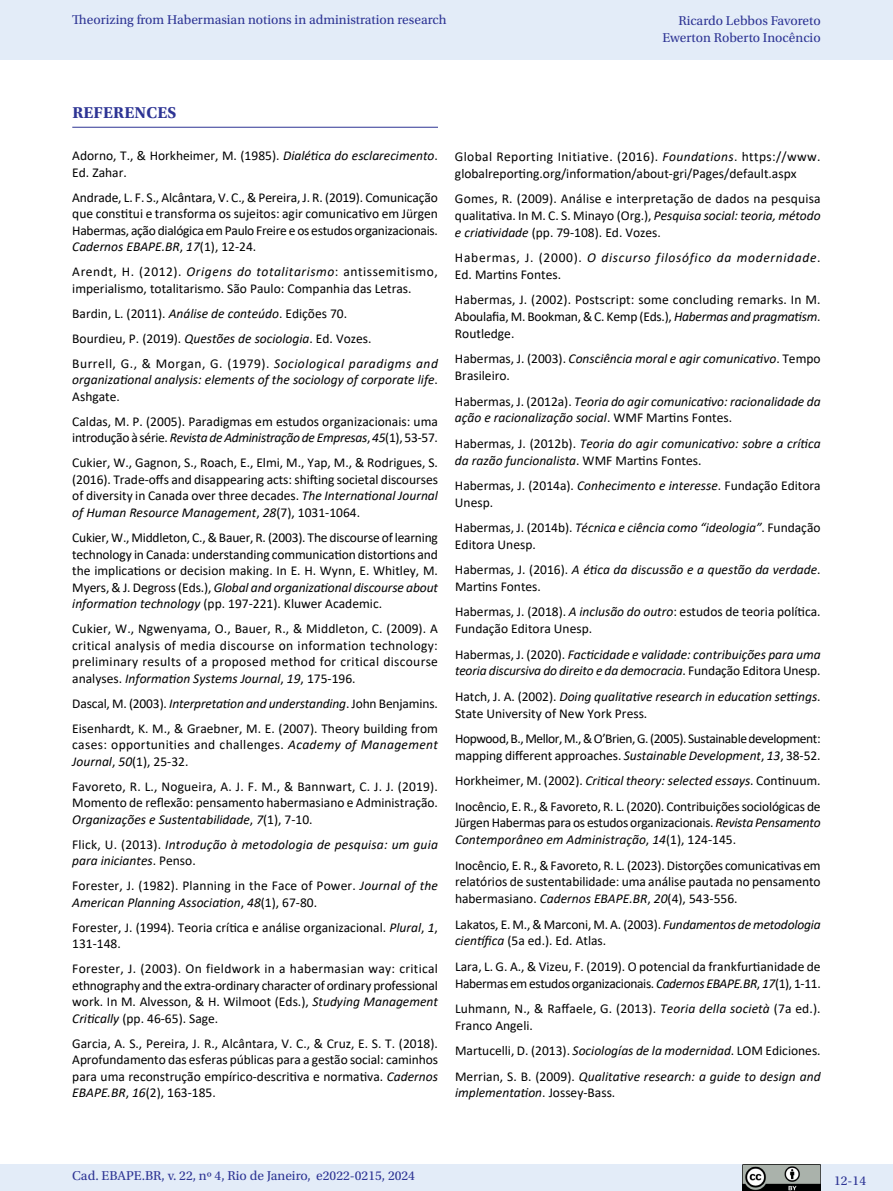
<style>
.page{position:relative;width:893px;height:1191px;background:#fff}
.page>*{position:absolute;margin:0;border:0;box-sizing:border-box;transform-origin:0 0}
.t1{font:700 16.5px "Utopia Std";letter-spacing:.01em;color:#2d3494}
.t2{font:13.5px/16.5px "Calibri";color:#000}
.t3{font:italic 13.5px/16.8px "Calibri";color:#000}
.t4{font:13.5px/16.5px "Utopia Std";color:#2d3494;text-align:right}
.t5{font:13.5px/16.8px "Calibri";letter-spacing:-.03em;color:#000}
.t6{font:13.5px/16.8px "Calibri";letter-spacing:-.02em;color:#000}
.t7{font:13.5px/16.5px "Calibri";letter-spacing:.025em;color:#000}
.s1{font-style:italic}
.s2{font-style:normal}
</style>
<div class="page">
<div style="left:0;top:0;width:893px;height:60px;background:#e3ecf8"></div>
<div style="left:0;top:1164px;width:893px;height:27px;background:#e3ecf8"></div>
<img style="left:743px;top:1164px;width:78px;height:27px">
<hr style="left:72px;top:127px;width:366px;height:1px;background:#2d3494">
<p class="t4" style="left:72px;top:11px;width:376px">Theorizing from Habermasian notions in administration research</p>
<p class="t4" style="left:663px;top:13px;width:160px">Ricardo Lebbos Favoreto<br>Ewerton Roberto Inocêncio</p>
<p class="t1" style="left:72px;top:103px;width:106px">REFERENCES</p>
<p class="t2" style="left:72px;top:147px;width:367px">Adorno, T., &amp; Horkheimer, M. (1985). <span class="s1">Dialética do esclarecimento</span>.<br>Ed. Zahar.</p>
<p class="t2" style="left:72px;top:189px;width:367px;text-align:justify">Andrade, L. F. S., Alcântara, V. C., &amp; Pereira, J. R. (2019). Comunicação que constitui e transforma os sujeitos: agir comunicativo em Jürgen Habermas, ação dialógica em Paulo Freire e os estudos organizacionais.<br><span class="s1">Cadernos EBAPE.BR</span>, <span class="s1">17</span>(1), 12-24.</p>
<p class="t2" style="left:72px;top:263px;width:367px">Arendt, H. (2012). <span class="s1">Origens do totalitarismo</span>: antissemitismo, imperialismo, totalitarismo. São Paulo: Companhia das Letras.</p>
<p class="t2" style="left:72px;top:300px;width:367px;line-height:25px">Bardin, L. (2011). <span class="s1">Análise de conteúdo</span>. Edições 70.<br>Bourdieu, P. (2019). <span class="s1">Questões de sociologia</span>. Ed. Vozes.<br>Burrell, G., &amp; Morgan, G. (1979). <span class="s1">Sociological paradigms and</span></p>
<p class="t3" style="left:72px;top:371px;width:367px">organizational analysis: elements of the sociology of corporate life<span class="s2">.<br>Ashgate.</span></p>
<p class="t2" style="left:72px;top:413px;width:367px">Caldas, M. P. (2005). Paradigmas em estudos organizacionais: uma introdução à série. <span class="s1">Revista de Administração de Empresas</span>, <span class="s1">45</span>(1), 53-57.</p>
<p class="t2" style="left:72px;top:454px;width:367px;text-align:justify">Cukier, W., Gagnon, S., Roach, E., Elmi, M., Yap, M., &amp; Rodrigues, S. (2016). Trade-offs and disappearing acts: shifting societal discourses of diversity in Canada over three decades. <span class="s1">The International Journal of Human Resource Management</span>, <span class="s1">28</span>(7), 1031-1064.</p>
<p class="t2" style="left:72px;top:529px;width:367px;text-align:justify">Cukier, W., Middleton, C., &amp; Bauer, R. (2003). The discourse of learning technology in Canada: understanding communication distortions and the implications or decision making. In E. H. Wynn, E. Whitley, M.<br>Myers, &amp; J. Degross (Eds.), <span class="s1">Global and organizational discourse about information technology</span> (pp. 197-221). Kluwer Academic.</p>
<p class="t2" style="left:72px;top:620px;width:367px;text-align:justify">Cukier, W., Ngwenyama, O., Bauer, R., &amp; Middleton, C. (2009). A critical analysis of media discourse on information technology: preliminary results of a proposed method for critical discourse analyses. <span class="s1">Information Systems Journal</span>, <span class="s1">19</span>, 175-196.</p>
<p class="t2" style="left:72px;top:690px;width:367px;line-height:25px">Dascal, M. (2003). <span class="s1">Interpretation and understanding</span>. John Benjamins.<br>Eisenhardt, K. M., &amp; Graebner, M. E. (2007). Theory building from</p>
<p class="t7" style="left:72px;top:736px;width:367px">cases: opportunities and challenges. <span class="s1">Academy of Management<br>Journal</span>, <span class="s1">50</span>(1), 25-32.</p>
<p class="t2" style="left:72px;top:777px;width:367px;text-align:justify">Favoreto, R. L., Nogueira, A. J. F. M., &amp; Bannwart, C. J. J. (2019).<br>Momento de reflexão: pensamento habermasiano e Administração.<br><span class="s1">Organizações e Sustentabilidade</span>, <span class="s1">7</span>(1), 7-10.</p>
<p class="t3" style="left:72px;top:835px;width:367px"><span class="s2">Flick, U. (2013).</span> Introdução à metodologia de pesquisa: um guia para iniciantes<span class="s2">. Penso.</span></p>
<p class="t2" style="left:72px;top:877px;width:367px">Forester, J. (1982). Planning in the Face of Power. <span class="s1">Journal of the<br>American Planning Association</span>, <span class="s1">48</span>(1), 67-80.</p>
<p class="t2" style="left:72px;top:918px;width:367px">Forester, J. (1994). Teoria crítica e análise organizacional. <span class="s1">Plural</span>, <span class="s1">1</span>,<br>131-148.</p>
<p class="t2" style="left:72px;top:960px;width:367px;text-align:justify">Forester, J. (2003). On fieldwork in a habermasian way: critical ethnography and the extra-ordinary character of ordinary professional work. In M. Alvesson, &amp; H. Wilmoot (Eds.), <span class="s1">Studying Management Critically</span> (pp. 46-65). Sage.</p>
<p class="t2" style="left:72px;top:1034px;width:367px;text-align:justify">Garcia, A. S., Pereira, J. R., Alcântara, V. C., &amp; Cruz, E. S. T. (2018).<br>Aprofundamento das esferas públicas para a gestão social: caminhos para uma reconstrução empírico-descritiva e normativa. <span class="s1">Cadernos EBAPE.BR</span>, <span class="s1">16</span>(2), 163-185.</p>
<p class="t2" style="left:455px;top:148px;width:367px">Global Reporting Initiative. (2016). <span class="s1">Foundations</span>. https://www. globalreporting.org/information/about-gri/Pages/default.aspx</p>
<p class="t2" style="left:455px;top:190px;width:367px;text-align:justify">Gomes, R. (2009). Análise e interpretação de dados na pesquisa qualitativa. In M. C. S. Minayo (Org.), <span class="s1">Pesquisa social: teoria, método e criatividade</span> (pp. 79-108). Ed. Vozes.</p>
<p class="t2" style="left:455px;top:249px;width:367px">Habermas, J. (2000). <span class="s1">O discurso filosófico da modernidade</span>.<br>Ed. Martins Fontes.</p>
<p class="t2" style="left:455px;top:291px;width:367px;text-align:justify">Habermas, J. (2002). Postscript: some concluding remarks. In M.<br>Aboulafia, M. Bookman, &amp; C. Kemp (Eds.), <span class="s1">Habermas and pragmatism</span>.<br>Routledge.</p>
<p class="t2" style="left:455px;top:350px;width:367px">Habermas, J. (2003). <span class="s1">Consciência moral e agir comunicativo</span>. Tempo<br>Brasileiro.</p>
<p class="t3" style="left:455px;top:392px;width:367px"><span class="s2">Habermas, J. (2012a).</span> Teoria do agir comunicativo: racionalidade da ação e racionalização social<span class="s2">. WMF Martins Fontes.</span></p>
<p class="t3" style="left:455px;top:434px;width:367px"><span class="s2">Habermas, J. (2012b).</span> Teoria do agir comunicativo: sobre a crítica da razão funcionalista<span class="s2">. WMF Martins Fontes.</span></p>
<p class="t2" style="left:455px;top:476px;width:367px">Habermas, J. (2014a). <span class="s1">Conhecimento e interesse</span>. Fundação Editora<br>Unesp.</p>
<p class="t2" style="left:455px;top:519px;width:367px">Habermas, J. (2014b). <span class="s1">Técnica e ciência como “ideologia”</span>. Fundação<br>Editora Unesp.</p>
<p class="t3" style="left:455px;top:561px;width:367px"><span class="s2">Habermas, J. (2016).</span> A ética da discussão e a questão da verdade<span class="s2">.<br>Martins Fontes.</span></p>
<p class="t2" style="left:455px;top:603px;width:367px">Habermas, J. (2018). <span class="s1">A inclusão do outro</span>: estudos de teoria política.<br>Fundação Editora Unesp.</p>
<p class="t3" style="left:455px;top:645px;width:367px"><span class="s2">Habermas, J. (2020).</span> Facticidade e validade: contribuições para uma teoria discursiva do direito e da democracia<span class="s2">. Fundação Editora Unesp.</span></p>
<p class="t2" style="left:455px;top:687px;width:367px">Hatch, J. A. (2002). <span class="s1">Doing qualitative research in education settings</span>.<br>State University of New York Press.</p>
<p class="t5" style="left:455px;top:730px;width:367px">Hopwood, B., Mellor, M., &amp; O’Brien, G. (2005). Sustainable development: mapping different approaches. <span class="s1">Sustainable Development</span>, <span class="s1">13</span>, 38-52.</p>
<p class="t2" style="left:455px;top:767px;width:367px;line-height:25.3px">Horkheimer, M. (2002). <span class="s1">Critical theory: selected essays</span>. Continuum.<br>Inocêncio, E. R., &amp; Favoreto, R. L. (2020). Contribuições sociológicas de</p>
<p class="t6" style="left:455px;top:814px;width:367px">Jürgen Habermas para os estudos organizacionais. <span class="s1">Revista Pensamento<br>Contemporâneo em Administração</span>, <span class="s1">14</span>(1), 124-145.</p>
<p class="t2" style="left:455px;top:856px;width:367px;text-align:justify">Inocêncio, E. R., &amp; Favoreto, R. L. (2023). Distorções comunicativas em relatórios de sustentabilidade: uma análise pautada no pensamento habermasiano. <span class="s1">Cadernos EBAPE.BR</span>, <span class="s1">20</span>(4), 543-556.</p>
<p class="t2" style="left:455px;top:915px;width:367px">Lakatos, E. M., &amp; Marconi, M. A. (2003). <span class="s1">Fundamentos de metodologia científica</span> (5a ed.). Ed. Atlas.</p>
<p class="t2" style="left:455px;top:957px;width:367px">Lara, L. G. A., &amp; Vizeu, F. (2019). O potencial da frankfurtianidade de<br>Habermas em estudos organizacionais. <span class="s1">Cadernos EBAPE.BR</span>, <span class="s1">17</span>(1), 1-11.</p>
<p class="t2" style="left:455px;top:999px;width:367px">Luhmann, N., &amp; Raffaele, G. (2013). <span class="s1">Teoria della società</span> (7a ed.).<br>Franco Angeli.</p>
<p class="t3" style="left:455px;top:1037px;width:367px;line-height:25.3px"><span class="s2">Martucelli, D. (2013).</span> Sociologías de la modernidad<span class="s2">. LOM Ediciones.<br>Merrian, S. B. (2009).</span> Qualitative research: a guide to design and</p>
<p class="t3" style="left:455px;top:1084px;width:162px">implementation<span class="s2">. Jossey-Bass.</span></p>
<p class="t4" style="left:72px;top:1167px;width:344px">Cad. EBAPE.BR, v. 22, nº 4, Rio de Janeiro, e2022-0215, 2024</p>
<p class="t4" style="left:834px;top:1172px;width:33px">12-14</p>
</div>
